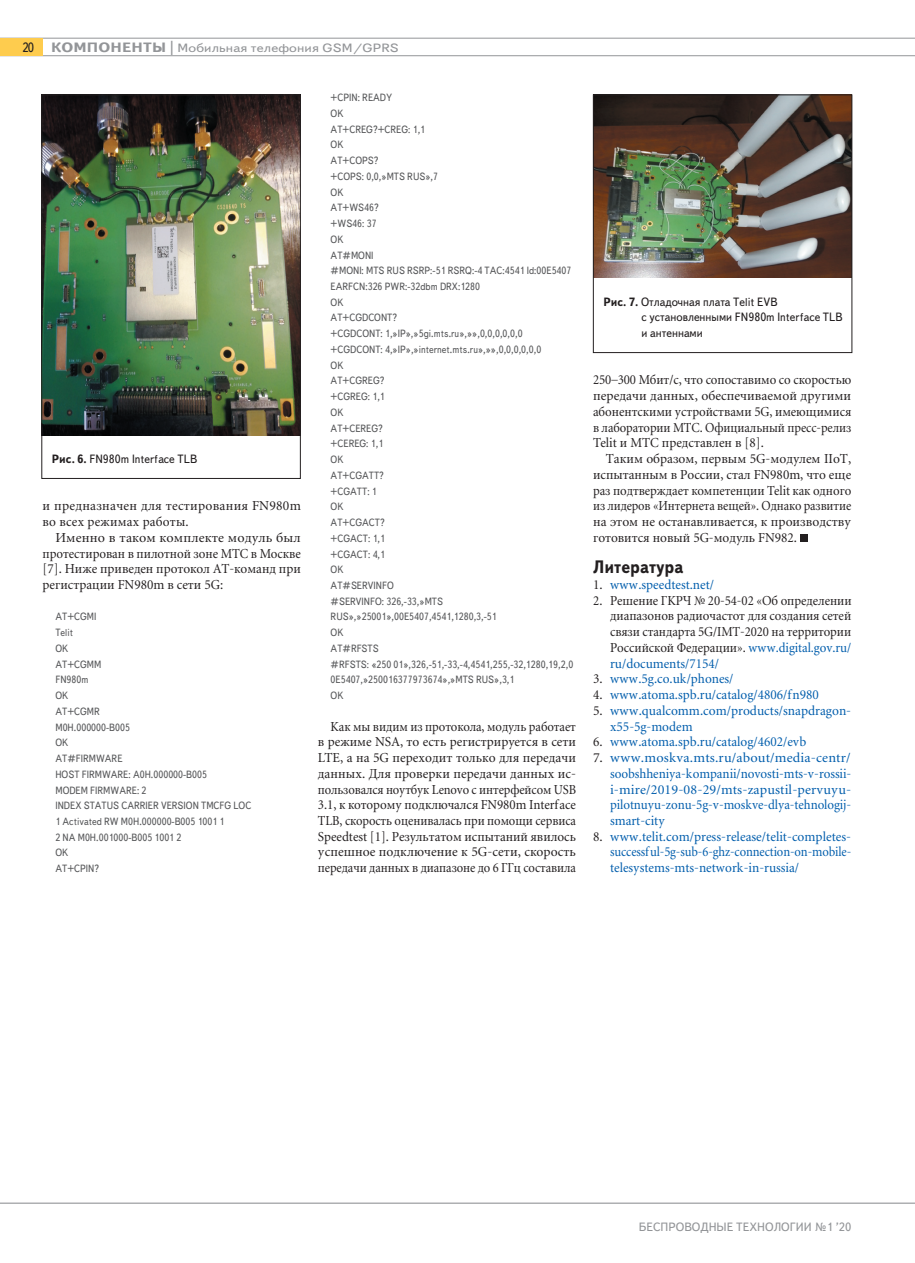
<style>
.page{position:relative;width:915px;height:1263px;background:#fff}
.page>*{position:absolute;margin:0;border:0;box-sizing:border-box;transform-origin:0 0}
.t1{font:700 18px "Text Book C";color:#231f20;scale:.94 1}
.t2{font:13.5px/15.8px "Miniature";color:#231f20;text-align:justify;scale:.92 1}
.t3{font:13.5px/15.8px "Miniature";color:#015dac;text-align:justify}
.t4{font:13.5px/15.8px "Miniature";color:#231f20;text-align:justify;scale:.93 1}
.t5{font:13.5px/15.8px "Miniature";color:#231f20;text-align:justify}
.t6{font:13.5px "Miniature";color:#015dac;scale:.96 1}
.t7{font:13.5px/15.8px "Miniature";letter-spacing:.02em;color:#231f20}
.t8{font:13.5px "Text Book C";color:#231f20;scale:.9 1}
.t9{font:12px/15.8px "Text Book C";color:#231f20;scale:.95 1}
.t10{font:12px "Text Book C";letter-spacing:.005em;color:#939598;scale:1.17 1}
.t11{font:12px "Text Book C";letter-spacing:.005em;color:#939598}
.t12{font:10.5px/15.8px "Text Book C";color:#57585a;scale:.9 1}
.s1{font-weight:700;font-size:13.5px}
.s2{font-weight:700}
.s3{color:#231f20}
.s4{color:#015dac}
</style>
<div class="page">
<hr style="left:0;top:1202px;width:914px;height:2px;background:#939598">
<hr style="left:0;top:38px;width:914px;height:1px;background:#939598">
<hr style="left:0;top:55px;width:914px;height:1px;background:#939598">
<div style="left:0;top:38px;width:43px;height:18px;background:#fecc4e"></div>
<div style="left:799px;top:534px;width:8px;height:8px;background:#231f20"></div>
<img style="left:43px;top:97px;width:255px;height:338px">
<div style="left:41px;top:95px;width:259px;height:384px;border:1px solid #231f20"></div>
<img style="left:594px;top:97px;width:256px;height:180px">
<div style="left:592px;top:95px;width:260px;height:258px;border:1px solid #231f20"></div>
<p class="t8" style="left:22px;top:43px;width:14px">20</p>
<p class="t10" style="left:51px;top:44px;width:298px"><span class="s1">КОМПОНЕНТЫ |</span> Мобильная телефония GSM/GPRS</p>
<p class="t9" style="left:52px;top:452px;width:154px"><span class="s2">Рис. 6.</span> FN980m Interface TLB</p>
<p class="t7" style="left:43px;top:499px;width:259px">и предназначен для тестирования FN980m во всех режимах работы.</p>
<p class="t5" style="left:43px;top:531px;width:259px;text-indent:13px">Именно в таком комплекте модуль был протестирован в пилотной зоне МТС в Москве [7]. Ниже приведен протокол AT-команд при регистрации FN980m в сети 5G:</p>
<p class="t12" style="left:55px;top:610px;width:219px">AT+CGMI<br>Telit<br>OK<br>AT+CGMM<br>FN980m<br>OK<br>AT+CGMR<br>M0H.000000-B005<br>OK<br>AT#FIRMWARE<br>HOST FIRMWARE: A0H.000000-B005<br>MODEM FIRMWARE: 2<br>INDEX STATUS CARRIER VERSION TMCFG LOC<br>1 Activated RW M0H.000000-B005 1001 1<br>2 NA M0H.001000-B005 1001 2<br>OK<br>AT+CPIN?</p>
<p class="t12" style="left:330px;top:91px;width:271px">+CPIN: READY<br>OK<br>AT+CREG?+CREG: 1,1<br>OK<br>AT+COPS?<br>+COPS: 0,0,»MTS RUS»,7<br>OK<br>AT+WS46?<br>+WS46: 37<br>OK<br>AT#MONI<br>#MONI: MTS RUS RSRP:-51 RSRQ:-4 TAC:4541 Id:00E5407<br>EARFCN:326 PWR:-32dbm DRX:1280<br>OK<br>AT+CGDCONT?<br>+CGDCONT: 1,»IP»,»5gi.mts.ru»,»»,0,0,0,0,0,0 +CGDCONT: 4,»IP»,»internet.mts.ru»,»»,0,0,0,0,0,0<br>OK<br>AT+CGREG?<br>+CGREG: 1,1<br>OK<br>AT+CEREG?<br>+CEREG: 1,1<br>OK<br>AT+CGATT?<br>+CGATT: 1<br>OK<br>AT+CGACT?<br>+CGACT: 1,1<br>+CGACT: 4,1<br>OK<br>AT#SERVINFO<br>#SERVINFO: 326,-33,»MTS<br>RUS»,»25001»,00E5407,4541,1280,3,-51<br>OK<br>AT#RFSTS<br>#RFSTS: «250 01»,326,-51,-33,-4,4541,255,-32,1280,19,2,0<br>0E5407,»250016377973674»,»MTS RUS»,3,1<br>OK</p>
<p class="t2" style="left:318px;top:719px;width:282px;text-indent:13px">Как мы видим из протокола, модуль работает в режиме NSA, то есть регистрируется в сети LTE, а на 5G переходит только для передачи данных. Для проверки передачи данных ис&shy;пользовался ноутбук Lenovo с интерфейсом USB 3.1, к которому подключался FN980m Interface TLB, скорость оценивалась при помощи сервиса Speedtest [1]. Результатом испытаний явилось успешное подключение к 5G-сети, скорость передачи данных в диапазоне до 6 ГГц составила</p>
<p class="t9" style="left:641px;top:295px;width:213px;text-indent:-38px"><span class="s2">Рис. 7.</span> Отладочная плата Telit EVB<br>с установленными FN980m Interface TLB и антеннами</p>
<p class="t4" style="left:593px;top:373px;width:279px">250–300 Мбит/с, что сопоставимо со скоростью передачи данных, обеспечиваемой другими абонентскими устройствами 5G, имеющимися в лаборатории МТС. Официальный пресс-релиз Telit и МТС представлен в [8].</p>
<p class="t5" style="left:593px;top:452px;width:260px;text-indent:13px">Таким образом, первым 5G-модулем IIoT, испытанным в России, стал FN980m, что еще раз подтверждает компетенции Telit как одного из лидеров «Интернета вещей». Однако развитие на этом не останавливается, к производству готовится новый 5G-модуль FN982.</p>
<h1 class="t1" style="left:593px;top:557px;width:97px">Литература</h1>
<p class="t6" style="left:593px;top:579px;width:127px"><span class="s3">1.</span> www.speedtest.net/</p>
<p class="t4" style="left:610px;top:594px;width:261px;text-indent:-17px">2. Решение ГКРЧ № 20-54-02 «Об определении диапазонов радиочастот для создания сетей связи стандарта 5G/IMT-2020 на территории Российской Федерации». <span class="s4">www.digital.gov.ru/ ru/documents/7154/</span></p>
<p class="t6" style="left:593px;top:674px;width:148px"><span class="s3">3.</span> www.5g.co.uk/phones/</p>
<p class="t6" style="left:593px;top:689px;width:237px"><span class="s3">4.</span> www.atoma.spb.ru/catalog/4806/fn980</p>
<p class="t3" style="left:610px;top:704px;width:242px;text-indent:-17px"><span class="s3">5.</span> www.qualcomm.com/products/snapdragon&shy;x55-5g-modem</p>
<p class="t6" style="left:593px;top:737px;width:223px"><span class="s3">6.</span> www.atoma.spb.ru/catalog/4602/evb</p>
<p class="t3" style="left:610px;top:751px;width:242px;text-indent:-17px"><span class="s3">7.</span> www.moskva.mts.ru/about/media-centr/ soobshheniya-kompanii/novosti-mts-v-rossii&shy;i-mire/2019-08-29/mts-zapustil-pervuyu&shy;pilotnuyu-zonu-5g-v-moskve-dlya-tehnologij&shy;smart-city</p>
<p class="t3" style="left:610px;top:829px;width:242px;text-indent:-17px"><span class="s3">8.</span> www.telit.com/press-release/telit-completes&shy;successful-5g-sub-6-ghz-connection-on-mobile&shy;telesystems-mts-network-in-russia/</p>
<p class="t11" style="left:638px;top:1223px;width:214px">БЕСПРОВОДНЫЕ ТЕХНОЛОГИИ №1 ’20</p>
</div>
